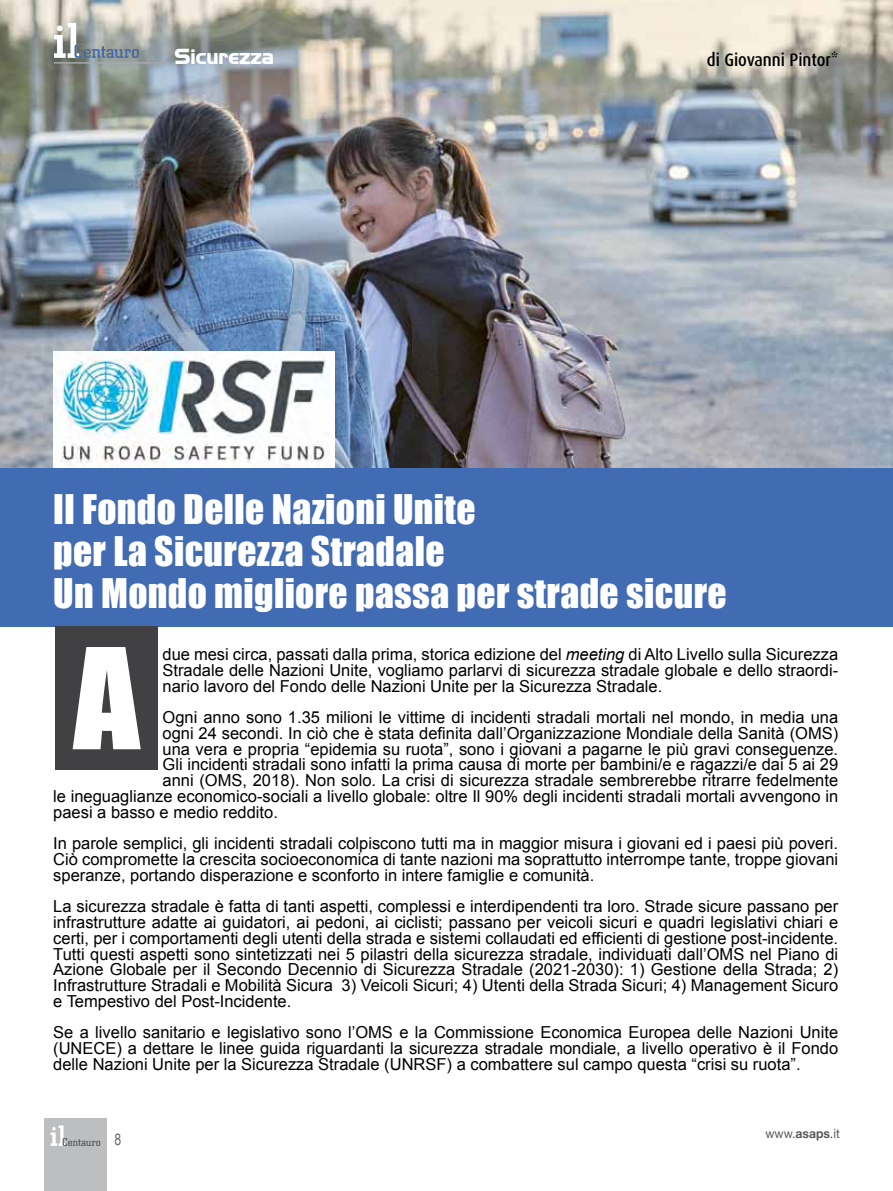
<style>
.page{position:relative;width:893px;height:1191px;background:#fff}
.page>*{position:absolute;margin:0;border:0;box-sizing:border-box;transform-origin:0 0}
.t1{font:37.5px/42px "Impact";letter-spacing:.01em;color:#fff}
.t2{font:700 19.5px "Highland Gothic FLF";color:#fff}
.t3{font:500 18px "Dax";color:#000;scale:.9 1}
.t4{font:16.5px/15.8px "Arial";color:#000;text-align:justify}
.t5{font:15.75px "Arial Narrow";color:#636466;scale:.95 1}
.t6{font:12.75px "Helvetica Neue";color:#58595b;scale:.95 1}
.s1{font-style:italic}
.s2{font-weight:700}
</style>
<div class="page">
<img style="left:0;top:0;width:893px;height:468px">
<div style="left:0;top:468px;width:893px;height:158px;background:#416bb3"></div>
<hr style="left:54px;top:62px;width:112px;height:2px;background:#a7a9ac">
<div style="left:45px;top:1118px;width:62px;height:73px;background:#bcbec0"></div>
<svg style="left:51px;top:1125px;width:49px;height:21px"></svg>
<svg style="left:54px;top:23px;width:85px;height:35px;background:#a4abad"></svg>
<div style="left:55px;top:626px;width:103px;height:143px;background:#414042"></div>
<svg style="left:73px;top:647px;width:68px;height:102px"></svg>
<img style="left:53px;top:351px;width:281px;height:116px">
<p class="t2" style="left:174px;top:42px;width:101px">Sicurezza</p>
<p class="t3" style="left:707px;top:49px;width:147px">di Giovanni Pintor*</p>
<h1 class="t1" style="left:53px;top:487px;width:675px">Il Fondo Delle Nazioni Unite<br>per La Sicurezza Stradale<br>Un Mondo migliore passa per strade sicure</h1>
<p class="t4" style="left:162px;top:646px;width:677px">due mesi circa, passati dalla prima, storica edizione del <span class="s1">meeting</span> di Alto Livello sulla Sicurezza Stradale delle Nazioni Unite, vogliamo parlarvi di sicurezza stradale globale e dello straordi&shy;nario lavoro del Fondo delle Nazioni Unite per la Sicurezza Stradale.</p>
<p class="t4" style="left:163px;top:709px;width:677px">Ogni anno sono 1.35 milioni le vittime di incidenti stradali mortali nel mondo, in media una</p>
<p class="t4" style="left:163px;top:725px;width:677px">ogni 24 secondi. In ciò che è stata definita dall’Organizzazione Mondiale della Sanità (OMS)</p>
<p class="t4" style="left:163px;top:741px;width:677px">una vera e propria “epidemia su ruota”, sono i giovani a pagarne le più gravi conseguenze.</p>
<p class="t4" style="left:163px;top:757px;width:677px">Gli incidenti stradali sono infatti la prima causa di morte per bambini/e e ragazzi/e dai 5 ai 29</p>
<p class="t4" style="left:163px;top:772px;width:677px">anni (OMS, 2018). Non solo. La crisi di sicurezza stradale sembrerebbe ritrarre fedelmente</p>
<p class="t4" style="left:53px;top:788px;width:786px">le ineguaglianze economico-sociali a livello globale: oltre Il 90% degli incidenti stradali mortali avvengono in</p>
<p class="t4" style="left:53px;top:804px;width:226px">paesi a basso e medio reddito.</p>
<p class="t4" style="left:53px;top:835px;width:786px">In parole semplici, gli incidenti stradali colpiscono tutti ma in maggior misura i giovani ed i paesi più poveri.<br>Ciò compromette la crescita socioeconomica di tante nazioni ma soprattutto interrompe tante, troppe giovani speranze, portando disperazione e sconforto in intere famiglie e comunità.</p>
<p class="t4" style="left:53px;top:898px;width:786px">La sicurezza stradale è fatta di tanti aspetti, complessi e interdipendenti tra loro. Strade sicure passano per infrastrutture adatte ai guidatori, ai pedoni, ai ciclisti; passano per veicoli sicuri e quadri legislativi chiari e certi, per i comportamenti degli utenti della strada e sistemi collaudati ed efficienti di gestione post-incidente.<br>Tutti questi aspetti sono sintetizzati nei 5 pilastri della sicurezza stradale, individuati dall’OMS nel Piano di Azione Globale per il Secondo Decennio di Sicurezza Stradale (2021-2030): 1) Gestione della Strada; 2)<br>Infrastrutture Stradali e Mobilità Sicura 3) Veicoli Sicuri; 4) Utenti della Strada Sicuri; 4) Management Sicuro e Tempestivo del Post-Incidente.</p>
<p class="t4" style="left:53px;top:1025px;width:786px">Se a livello sanitario e legislativo sono l’OMS e la Commissione Economica Europea delle Nazioni Unite (UNECE) a dettare le linee guida riguardanti la sicurezza stradale mondiale, a livello operativo è il Fondo delle Nazioni Unite per la Sicurezza Stradale (UNRSF) a combattere sul campo questa “crisi su ruota”.</p>
<p class="t5" style="left:115px;top:1127px;width:9px">8</p>
<p class="t6" style="left:765px;top:1126px;width:80px">www.<span class="s2">asaps</span>.it</p>
</div>
